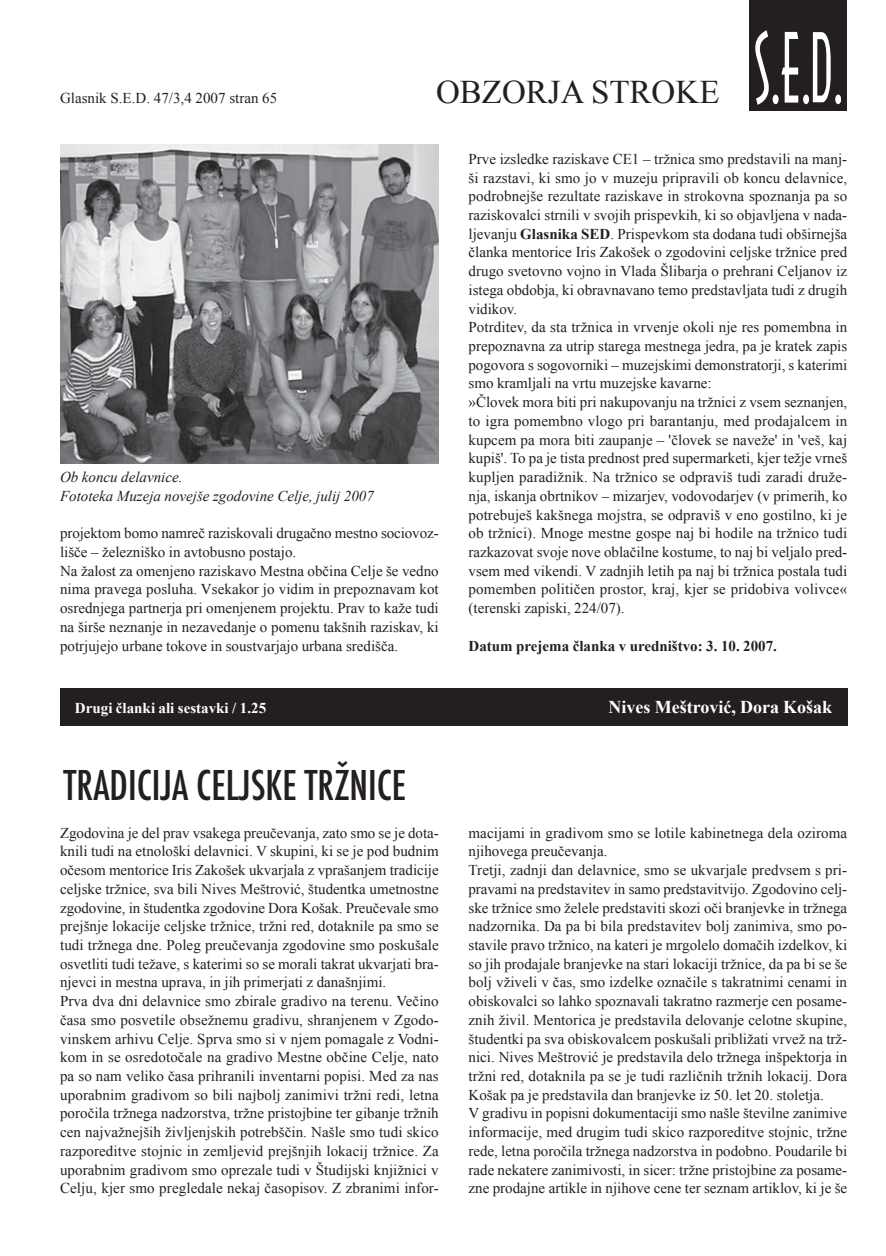
<style>
.page{position:relative;width:886px;height:1256px;background:#fff}
.page>*{position:absolute;margin:0;border:0;box-sizing:border-box;transform-origin:0 0}
.t1{font:500 condensed 45px "Futura TEE";color:#231f20}
.t2{font:33px "Times New Roman";color:#231f20}
.t3{font:700 18px "Times New Roman";color:#fff}
.t4{font:15px/18.8px "Times New Roman";color:#231f20}
.t5{font:italic 15px/18.8px "Times New Roman";color:#231f20}
.t6{font:700 15px "Times New Roman";color:#231f20}
.t7{font:700 15px "Times New Roman";color:#fff}
.s1{font-weight:700}
</style>
<div class="page">
<div style="left:749px;top:0;width:98px;height:111px;background:#231f20"></div>
<div style="left:772px;top:95px;width:6px;height:9px;background:#fff;border-radius:50%"></div>
<svg style="left:755px;top:30px;width:14px;height:75px"></svg>
<svg style="left:781px;top:32px;width:17px;height:71px"></svg>
<div style="left:803px;top:95px;width:6px;height:9px;background:#fff;border-radius:50%"></div>
<div style="left:835px;top:95px;width:5px;height:9px;background:#fff;border-radius:50%"></div>
<svg style="left:812px;top:32px;width:18px;height:70px"></svg>
<img style="left:60px;top:145px;width:378px;height:318px">
<div style="left:60px;top:688px;width:787px;height:37px;background:#231f20"></div>
<p class="t4" style="left:60px;top:88px;width:219px">Glasnik S.E.D. 47/3,4 2007 stran 65</p>
<h2 class="t2" style="left:436px;top:73px;width:285px">OBZORJA STROKE</h2>
<p class="t5" style="left:60px;top:467px;width:315px">Ob koncu delavnice.<br>Fototeka Muzeja novejše zgodovine Celje, julij 2007</p>
<p class="t4" style="left:60px;top:524px;width:380px">projektom bomo namreč raziskovali drugačno mestno sociovoz&shy;lišče – železniško in avtobusno postajo.<br>Na žalost za omenjeno raziskavo Mestna občina Celje še vedno nima pravega posluha. Vsekakor jo vidim in prepoznavam kot osrednjega partnerja pri omenjenem projektu. Prav to kaže tudi na širše neznanje in nezavedanje o pomenu takšnih raziskav, ki potrjujejo urbane tokove in soustvarjajo urbana središča.</p>
<p class="t4" style="left:468px;top:149px;width:380px">Prve izsledke raziskave CE1 – tržnica smo predstavili na manj&shy;ši razstavi, ki smo jo v muzeju pripravili ob koncu delavnice, podrobnejše rezultate raziskave in strokovna spoznanja pa so raziskovalci strnili v svojih prispevkih, ki so objavljena v nada&shy;ljevanju <span class="s1">Glasnika SED</span>. Prispevkom sta dodana tudi obširnejša članka mentorice Iris Zakošek o zgodovini celjske tržnice pred drugo svetovno vojno in Vlada Šlibarja o prehrani Celjanov iz istega obdobja, ki obravnavano temo predstavljata tudi z drugih vidikov.<br>Potrditev, da sta tržnica in vrvenje okoli nje res pomembna in prepoznavna za utrip starega mestnega jedra, pa je kratek zapis pogovora s sogovorniki – muzejskimi demonstratorji, s katerimi smo kramljali na vrtu muzejske kavarne:<br>»Človek mora biti pri nakupovanju na tržnici z vsem seznanjen, to igra pomembno vlogo pri barantanju, med prodajalcem in kupcem pa mora biti zaupanje – 'človek se naveže' in 'veš, kaj kupiš'. To pa je tista prednost pred supermarketi, kjer težje vrneš kupljen paradižnik. Na tržnico se odpraviš tudi zaradi druže&shy;nja, iskanja obrtnikov – mizarjev, vodovodarjev (v primerih, ko potrebuješ kakšnega mojstra, se odpraviš v eno gostilno, ki je ob tržnici). Mnoge mestne gospe naj bi hodile na tržnico tudi razkazovat svoje nove oblačilne kostume, to naj bi veljalo pred&shy;vsem med vikendi. V zadnjih letih pa naj bi tržnica postala tudi pomemben političen prostor, kraj, kjer se pridobiva volivce« (terenski zapiski, 224/07).</p>
<p class="t6" style="left:468px;top:637px;width:310px">Datum prejema članka v uredništvo: 3. 10. 2007.</p>
<p class="t7" style="left:75px;top:699px;width:193px">Drugi članki ali sestavki / 1.25</p>
<p class="t3" style="left:608px;top:696px;width:225px">Nives Meštrović, Dora Košak</p>
<h1 class="t1" style="left:64px;top:765px;width:344px">TRADICIJA CELJSKE TRŽNICE</h1>
<p class="t4" style="left:60px;top:823px;width:380px">Zgodovina je del prav vsakega preučevanja, zato smo se je dota&shy;knili tudi na etnološki delavnici. V skupini, ki se je pod budnim očesom mentorice Iris Zakošek ukvarjala z vprašanjem tradicije celjske tržnice, sva bili Nives Meštrović, študentka umetnostne zgodovine, in študentka zgodovine Dora Košak. Preučevale smo prejšnje lokacije celjske tržnice, tržni red, dotaknile pa smo se tudi tržnega dne. Poleg preučevanja zgodovine smo poskušale osvetliti tudi težave, s katerimi so se morali takrat ukvarjati bra&shy;njevci in mestna uprava, in jih primerjati z današnjimi.<br>Prva dva dni delavnice smo zbirale gradivo na terenu. Večino časa smo posvetile obsežnemu gradivu, shranjenem v Zgodo&shy;vinskem arhivu Celje. Sprva smo si v njem pomagale z Vodni&shy;kom in se osredotočale na gradivo Mestne občine Celje, nato pa so nam veliko časa prihranili inventarni popisi. Med za nas uporabnim gradivom so bili najbolj zanimivi tržni redi, letna poročila tržnega nadzorstva, tržne pristojbine ter gibanje tržnih cen najvažnejših življenjskih potrebščin. Našle smo tudi skico razporeditve stojnic in zemljevid prejšnjih lokacij tržnice. Za uporabnim gradivom smo oprezale tudi v Študijski knjižnici v Celju, kjer smo pregledale nekaj časopisov. Z zbranimi infor-</p>
<p class="t4" style="left:468px;top:823px;width:380px">macijami in gradivom smo se lotile kabinetnega dela oziroma njihovega preučevanja.<br>Tretji, zadnji dan delavnice, smo se ukvarjale predvsem s pri&shy;pravami na predstavitev in samo predstavitvijo. Zgodovino celj&shy;ske tržnice smo želele predstaviti skozi oči branjevke in tržnega nadzornika. Da pa bi bila predstavitev bolj zanimiva, smo po&shy;stavile pravo tržnico, na kateri je mrgolelo domačih izdelkov, ki so jih prodajale branjevke na stari lokaciji tržnice, da pa bi se še bolj vživeli v čas, smo izdelke označile s takratnimi cenami in obiskovalci so lahko spoznavali takratno razmerje cen posame&shy;znih živil. Mentorica je predstavila delovanje celotne skupine, študentki pa sva obiskovalcem poskušali približati vrvež na trž&shy;nici. Nives Meštrović je predstavila delo tržnega inšpektorja in tržni red, dotaknila pa se je tudi različnih tržnih lokacij. Dora Košak pa je predstavila dan branjevke iz 50. let 20. stoletja.<br>V gradivu in popisni dokumentaciji smo našle številne zanimive informacije, med drugim tudi skico razporeditve stojnic, tržne rede, letna poročila tržnega nadzorstva in podobno. Poudarile bi rade nekatere zanimivosti, in sicer: tržne pristojbine za posame&shy;zne prodajne artikle in njihove cene ter seznam artiklov, ki je še</p>
</div>
